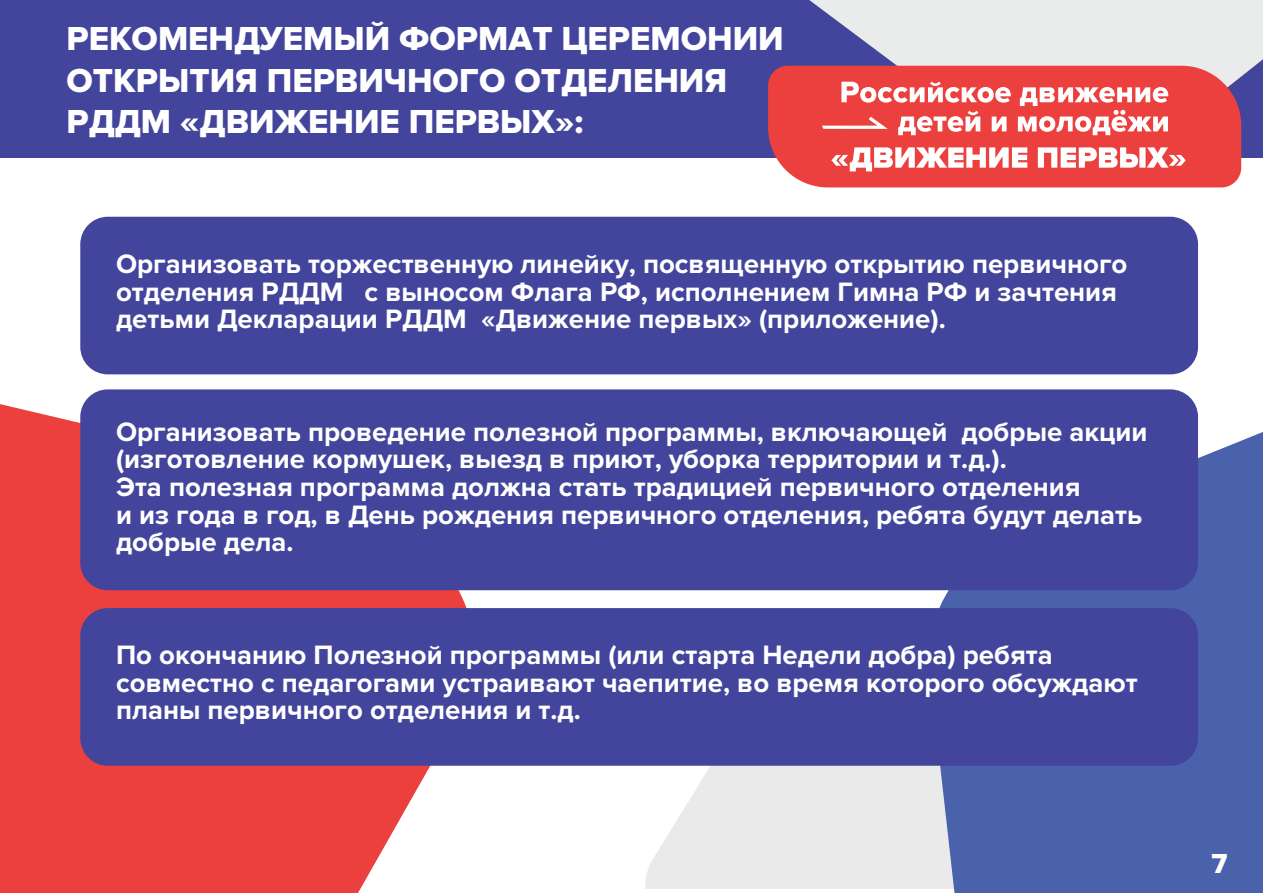
<style>
.page{position:relative;width:1263px;height:893px;background:#fff}
.page>*{position:absolute;margin:0;border:0;box-sizing:border-box;transform-origin:0 0}
.t1{font:34.5px/41.4px "Proxima Nova Extrabld";color:#fff}
.t2{font:800 28.5px "Proxima Nova";color:#fff}
.t3{font:700 27.6px/27.6px "Proxima Nova";color:#fff}
</style>
<div class="page">
<svg style="left:0;top:364px;width:506px;height:529px;fill:#eb403d"></svg>
<svg style="left:645px;top:766px;width:278px;height:122px;background:#ebeceb"></svg>
<svg style="left:923px;top:395px;width:340px;height:498px;background:#596eb2"></svg>
<div style="left:0;top:1px;width:1263px;height:157px;background:#43459d"></div>
<svg style="left:785px;top:1px;width:478px;height:169px;fill:#e9ecea"></svg>
<div style="left:768px;top:66px;width:473px;height:121px;background:#eb403d"></div>
<svg style="left:841px;top:82px;width:170px;height:21px;background:#f49795"></svg>
<svg style="left:898px;top:111px;width:82px;height:24px;background:#f39190"></svg>
<svg style="left:992px;top:117px;width:14px;height:14px"></svg>
<svg style="left:822px;top:117px;width:66px;height:12px"></svg>
<svg style="left:1018px;top:87px;width:150px;height:48px;background:#f3908e"></svg>
<svg style="left:831px;top:147px;width:196px;height:24px"></svg>
<svg style="left:1038px;top:147px;width:148px;height:21px"></svg>
<div style="left:80px;top:217px;width:1118px;height:157px;background:#43459d;border-radius:28px"></div>
<div style="left:80px;top:608px;width:1118px;height:158px;background:#43459d;border-radius:28px"></div>
<div style="left:80px;top:389px;width:1118px;height:201px;background:#43459d;border-radius:28px"></div>
<p class="t1" style="left:67px;top:19px;width:719px">РЕКОМЕНДУЕМЫЙ ФОРМАТ ЦЕРЕМОНИИ<br>ОТКРЫТИЯ ПЕРВИЧНОГО ОТДЕЛЕНИЯ<br>РДДМ «ДВИЖЕНИЕ ПЕРВЫХ»:</p>
<p class="t3" style="left:116px;top:251px;width:1013px">Организовать торжественную линейку, посвященную открытию первичного отделения РДДМ с выносом Флага РФ, исполнением Гимна РФ и зачтения детьми Декларации РДДМ «Движение первых» (приложение).</p>
<p class="t3" style="left:116px;top:418px;width:1033px">Организовать проведение полезной программы, включающей добрые акции (изготовление кормушек, выезд в приют, уборка территории и т.д.).<br>Эта полезная программа должна стать традицией первичного отделения<br>и из года в год, в День рождения первичного отделения, ребята будут делать добрые дела.</p>
<p class="t3" style="left:116px;top:642px;width:1023px">По окончанию Полезной программы (или старта Недели добра) ребята совместно с педагогами устраивают чаепитие, во время которого обсуждают планы первичного отделения и т.д.</p>
<p class="t2" style="left:1211px;top:847px;width:17px">7</p>
</div>
